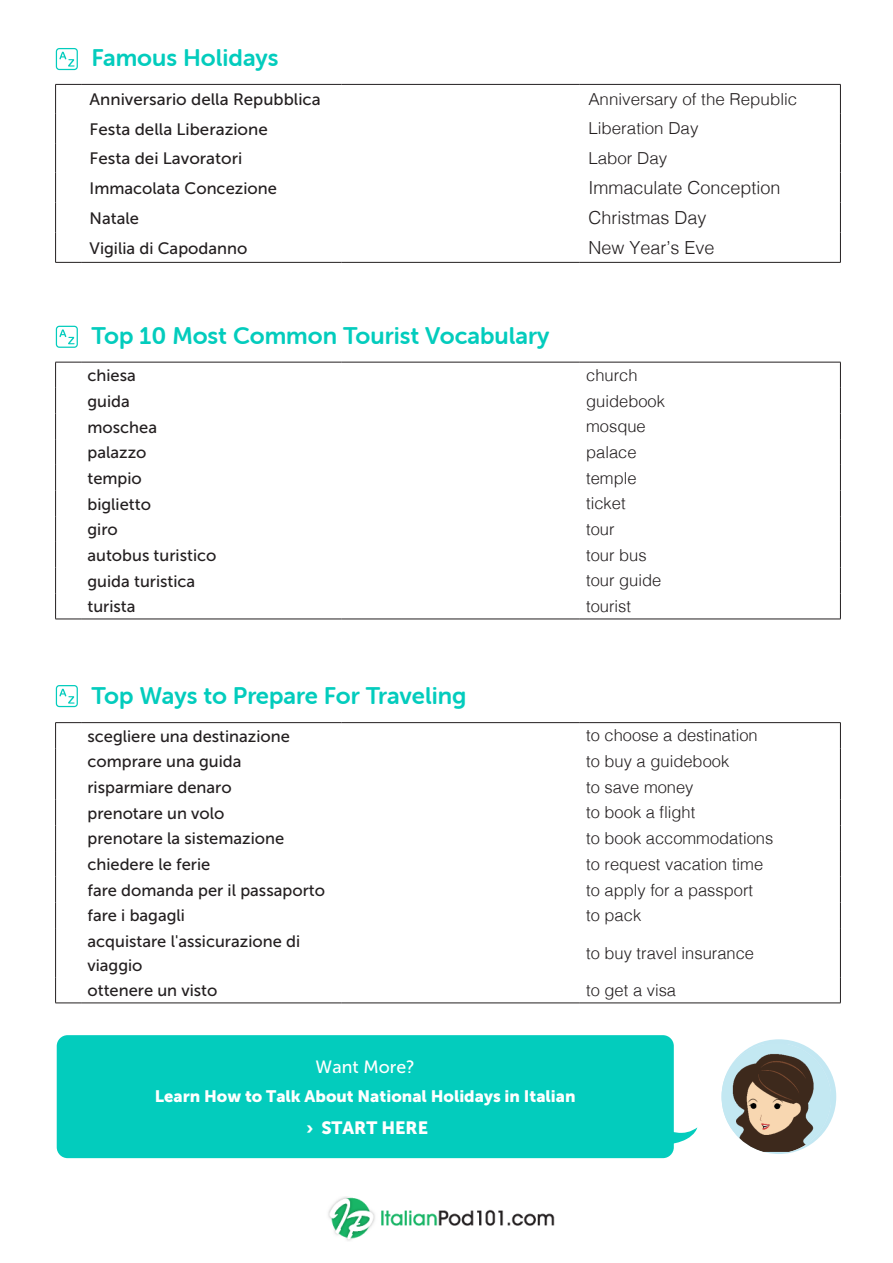
<style>
.page{position:relative;width:893px;height:1263px;background:#fff}
.page>*{position:absolute;margin:0;border:0;box-sizing:border-box;transform-origin:0 0}
.t1{font:24px "Museo Sans Rounded 700";color:#03ccbd}
.t2{font:300 18px "Helvetica";color:#231f20}
.t3{font:17.7px "Museo Sans 900";color:#fff}
.t4{font:17.7px "Museo Sans 500";color:#fff}
.t5{font:16.5px/24px "Museo Sans 500";color:#231f20}
.t6{font:300 16.5px "Helvetica";color:#231f20}
.t7{font:16.5px "Museo Sans 900";color:#fff}
</style>
<div class="page">
<img style="left:328px;top:1196px;width:227px;height:45px">
<div style="left:721px;top:1039px;width:115px;height:115px;background:#c2e7f2;border-radius:50%"></div>
<img style="left:721px;top:1044px;width:111px;height:108px">
<div style="left:57px;top:1035px;width:617px;height:123px;background:#03ccbd;border-radius:11px"></div>
<svg style="left:673px;top:1127px;width:24px;height:17px"></svg>
<svg style="left:56px;top:48px;width:22px;height:22px"></svg>
<hr style="left:81px;top:362px;width:261px;height:1px;background:#231f20">
<hr style="left:342px;top:362px;width:238px;height:1px;background:#231f20">
<hr style="left:580px;top:362px;width:261px;height:1px;background:#231f20">
<svg style="left:840px;top:362px;width:1px;height:257px"></svg>
<svg style="left:55px;top:362px;width:26px;height:258px"></svg>
<hr style="left:81px;top:619px;width:261px;height:1px;background:#231f20">
<hr style="left:342px;top:619px;width:238px;height:1px;background:#231f20">
<hr style="left:580px;top:619px;width:261px;height:1px;background:#231f20">
<svg style="left:56px;top:326px;width:22px;height:22px"></svg>
<svg style="left:56px;top:685px;width:22px;height:22px"></svg>
<hr style="left:81px;top:84px;width:261px;height:1px;background:#231f20">
<hr style="left:342px;top:84px;width:238px;height:1px;background:#231f20">
<hr style="left:580px;top:84px;width:261px;height:1px;background:#231f20">
<svg style="left:55px;top:84px;width:26px;height:59px"></svg>
<svg style="left:840px;top:85px;width:1px;height:58px"></svg>
<hr style="left:55px;top:143px;width:1px;height:30px;background:#231f20">
<hr style="left:840px;top:143px;width:1px;height:30px;background:#231f20">
<svg style="left:55px;top:173px;width:1px;height:29px"></svg>
<svg style="left:840px;top:173px;width:1px;height:29px"></svg>
<hr style="left:55px;top:202px;width:1px;height:30px;background:#231f20">
<hr style="left:840px;top:202px;width:1px;height:30px;background:#231f20">
<hr style="left:55px;top:232px;width:1px;height:30px;background:#231f20">
<hr style="left:840px;top:232px;width:1px;height:30px;background:#231f20">
<svg style="left:55px;top:262px;width:26px;height:1px"></svg>
<hr style="left:81px;top:262px;width:261px;height:1px;background:#231f20">
<hr style="left:342px;top:262px;width:238px;height:1px;background:#231f20">
<hr style="left:580px;top:262px;width:261px;height:1px;background:#231f20">
<hr style="left:81px;top:722px;width:261px;height:1px;background:#231f20">
<hr style="left:342px;top:722px;width:238px;height:1px;background:#231f20">
<hr style="left:580px;top:722px;width:261px;height:1px;background:#231f20">
<svg style="left:55px;top:722px;width:26px;height:206px"></svg>
<svg style="left:840px;top:723px;width:1px;height:205px"></svg>
<hr style="left:55px;top:928px;width:1px;height:49px;background:#231f20">
<hr style="left:840px;top:928px;width:1px;height:49px;background:#231f20">
<svg style="left:840px;top:977px;width:1px;height:26px"></svg>
<svg style="left:55px;top:977px;width:26px;height:27px"></svg>
<hr style="left:81px;top:1003px;width:261px;height:1px;background:#231f20">
<hr style="left:342px;top:1003px;width:238px;height:1px;background:#231f20">
<hr style="left:580px;top:1003px;width:261px;height:1px;background:#231f20">
<h1 class="t1" style="left:92px;top:45px;width:188px">Famous Holidays</h1>
<p class="t5" style="left:90px;top:88px;width:233px">Anniversario della Repubblica</p>
<p class="t6" style="left:588px;top:85px;width:210px">Anniversary of the Republic</p>
<p class="t5" style="left:90px;top:117px;width:180px">Festa della Liberazione</p>
<p class="t6" style="left:588px;top:114px;width:112px">Liberation Day</p>
<p class="t5" style="left:90px;top:146px;width:154px">Festa dei Lavoratori</p>
<p class="t6" style="left:588px;top:144px;width:81px">Labor Day</p>
<p class="t5" style="left:90px;top:176px;width:189px">Immacolata Concezione</p>
<p class="t2" style="left:588px;top:172px;width:194px">Immaculate Conception</p>
<p class="t5" style="left:90px;top:206px;width:51px">Natale</p>
<p class="t2" style="left:588px;top:202px;width:120px">Christmas Day</p>
<p class="t5" style="left:90px;top:236px;width:159px">Vigilia di Capodanno</p>
<p class="t2" style="left:588px;top:232px;width:128px">New Year’s Eve</p>
<h1 class="t1" style="left:92px;top:322px;width:459px">Top 10 Most Common Tourist Vocabulary</h1>
<p class="t5" style="left:87px;top:363px;width:50px">chiesa</p>
<p class="t6" style="left:586px;top:361px;width:53px">church</p>
<p class="t5" style="left:87px;top:389px;width:44px">guida</p>
<p class="t6" style="left:586px;top:387px;width:80px">guidebook</p>
<p class="t5" style="left:87px;top:415px;width:71px">moschea</p>
<p class="t6" style="left:586px;top:412px;width:61px">mosque</p>
<p class="t5" style="left:87px;top:441px;width:61px">palazzo</p>
<p class="t6" style="left:586px;top:438px;width:52px">palace</p>
<p class="t5" style="left:87px;top:466px;width:56px">tempio</p>
<p class="t6" style="left:586px;top:464px;width:52px">temple</p>
<p class="t5" style="left:87px;top:492px;width:65px">biglietto</p>
<p class="t6" style="left:586px;top:489px;width:41px">ticket</p>
<p class="t5" style="left:87px;top:518px;width:32px">giro</p>
<p class="t6" style="left:586px;top:515px;width:30px">tour</p>
<p class="t5" style="left:87px;top:543px;width:130px">autobus turistico</p>
<p class="t6" style="left:586px;top:541px;width:62px">tour bus</p>
<p class="t5" style="left:87px;top:569px;width:109px">guida turistica</p>
<p class="t6" style="left:586px;top:566px;width:77px">tour guide</p>
<p class="t5" style="left:87px;top:595px;width:50px">turista</p>
<p class="t6" style="left:586px;top:592px;width:46px">tourist</p>
<h1 class="t1" style="left:92px;top:683px;width:376px">Top Ways to Prepare For Traveling</h1>
<p class="t5" style="left:87px;top:724px;width:204px">scegliere una destinazione</p>
<p class="t6" style="left:586px;top:721px;width:173px">to choose a destination</p>
<p class="t5" style="left:87px;top:750px;width:155px">comprare una guida</p>
<p class="t6" style="left:586px;top:747px;width:145px">to buy a guidebook</p>
<p class="t5" style="left:87px;top:775px;width:146px">risparmiare denaro</p>
<p class="t6" style="left:586px;top:773px;width:109px">to save money</p>
<p class="t5" style="left:87px;top:801px;width:138px">prenotare un volo</p>
<p class="t6" style="left:586px;top:798px;width:111px">to book a flight</p>
<p class="t5" style="left:87px;top:827px;width:198px">prenotare la sistemazione</p>
<p class="t6" style="left:586px;top:824px;width:189px">to book accommodations</p>
<p class="t5" style="left:87px;top:852px;width:124px">chiedere le ferie</p>
<p class="t6" style="left:586px;top:850px;width:178px">to request vacation time</p>
<p class="t5" style="left:87px;top:878px;width:239px">fare domanda per il passaporto</p>
<p class="t6" style="left:586px;top:875px;width:168px">to apply for a passport</p>
<p class="t5" style="left:87px;top:904px;width:99px">fare i bagagli</p>
<p class="t6" style="left:586px;top:901px;width:57px">to pack</p>
<p class="t5" style="left:87px;top:929px;width:214px">acquistare l'assicurazione di viaggio</p>
<p class="t6" style="left:586px;top:939px;width:169px">to buy travel insurance</p>
<p class="t5" style="left:87px;top:979px;width:132px">ottenere un visto</p>
<p class="t6" style="left:586px;top:976px;width:91px">to get a visa</p>
<p class="t4" style="left:316px;top:1057px;width:101px">Want More?</p>
<p class="t7" style="left:155px;top:1087px;width:422px">Learn How to Talk About National Holidays in Italian</p>
<p class="t3" style="left:306px;top:1117px;width:123px">› START HERE</p>
</div>
